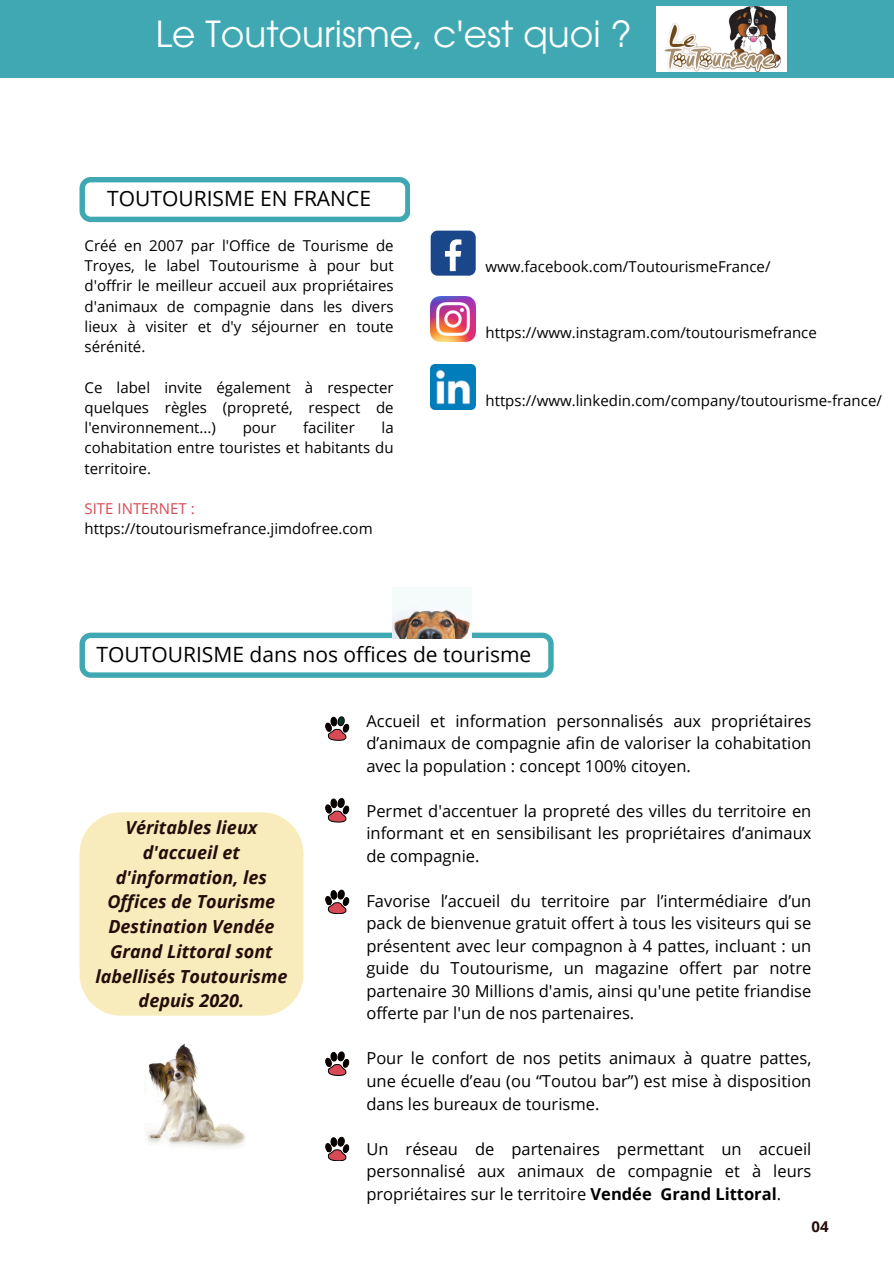
<style>
.page{position:relative;width:894px;height:1264px;background:#fff}
.page>*{position:absolute;margin:0;border:0;box-sizing:border-box;transform-origin:0 0}
.t1{font:36px "ITC Avant Garde Pro";color:#fff}
.t2{font:21px "Open Sans";color:#000}
.t3{font:italic 700 18px/24.8px "Open Sans";color:#260c09;text-align:center}
.t4{font:16.5px/22.5px "Open Sans";color:#000;text-align:justify}
.t5{font:15px/20.2px "Open Sans";color:#000;text-align:justify}
.t6{font:15px "Open Sans";color:#d84a56}
.t7{font:700 15px "Open Sans";color:#260c09}
.s1{font-weight:700}
</style>
<div class="page">
<svg style="left:79px;top:177px;width:331px;height:45px"></svg>
<img style="left:147px;top:1043px;width:98px;height:104px">
<svg style="left:325px;top:716px;width:25px;height:24px"></svg>
<svg style="left:325px;top:798px;width:25px;height:24px"></svg>
<svg style="left:325px;top:1051px;width:25px;height:24px"></svg>
<svg style="left:325px;top:1136px;width:25px;height:24px"></svg>
<svg style="left:325px;top:889px;width:25px;height:24px"></svg>
<div style="left:430px;top:231px;width:45px;height:45px;background:#1a4789;border-radius:7px"></div>
<svg style="left:445px;top:239px;width:16px;height:32px"></svg>
<img style="left:430px;top:296px;width:45px;height:45px">
<img style="left:430px;top:365px;width:45px;height:45px">
<div style="left:79px;top:812px;width:224px;height:203px;background:#f8ecbc"></div>
<div style="left:0;top:0;width:893px;height:78px;background:#3fa8b3"></div>
<img style="left:656px;top:6px;width:130px;height:65px">
<svg style="left:79px;top:632px;width:474px;height:45px"></svg>
<img style="left:392px;top:609px;width:79px;height:30px">
<p class="t1" style="left:155px;top:20px;width:478px">Le Toutourisme, c'est quoi ?</p>
<p class="t2" style="left:107px;top:184px;width:265px">TOUTOURISME EN FRANCE</p>
<p class="t5" style="left:84px;top:235px;width:310px">Créé en 2007 par l'Office de Tourisme de Troyes, le label Toutourisme à pour but d'offrir le meilleur accueil aux propriétaires d'animaux de compagnie dans les divers lieux à visiter et d'y séjourner en toute sérénité.</p>
<p class="t5" style="left:84px;top:376px;width:310px">Ce label invite également à respecter quelques règles (propreté, respect de l'environnement...)</p>
<p class="t5" style="left:242px;top:417px;width:35px">pour</p>
<p class="t5" style="left:303px;top:417px;width:53px">faciliter</p>
<p class="t5" style="left:84px;top:417px;width:310px;text-indent:297px">la cohabitation entre touristes et habitants du territoire.</p>
<p class="t6" style="left:84px;top:498px;width:112px">SITE INTERNET :</p>
<p class="t5" style="left:84px;top:518px;width:289px">https://toutourismefrance.jimdofree.com</p>
<p class="t5" style="left:485px;top:256px;width:286px">www.facebook.com/ToutourismeFrance/</p>
<p class="t5" style="left:485px;top:322px;width:332px">https://www.instagram.com/toutourismefrance</p>
<p class="t5" style="left:485px;top:390px;width:398px">https://www.linkedin.com/company/toutourisme-france/</p>
<h3 class="t2" style="left:96px;top:639px;width:436px">TOUTOURISME dans nos offices de tourisme</h3>
<p class="t3" style="left:95px;top:814px;width:193px">Véritables lieux d'accueil et d'information, les<br>Offices de Tourisme<br>Destination Vendée<br>Grand Littoral sont labellisés Toutourisme depuis 2020.</p>
<h4 class="t4" style="left:366px;top:709px;width:446px">Accueil et information personnalisés aux propriétaires d’animaux de compagnie afin de valoriser la cohabitation avec la population : concept 100% citoyen.</h4>
<p class="t4" style="left:366px;top:799px;width:446px">Permet d'accentuer la propreté des villes du territoire en informant et en sensibilisant les propriétaires d’animaux de compagnie.</p>
<p class="t4" style="left:366px;top:889px;width:446px">Favorise l’accueil du territoire par l’intermédiaire d’un pack de bienvenue gratuit offert à tous les visiteurs qui se présentent avec leur compagnon à 4 pattes, incluant : un guide du Toutourisme, un magazine offert par notre partenaire 30 Millions d'amis, ainsi qu'une petite friandise offerte par l'un de nos partenaires.</p>
<p class="t4" style="left:366px;top:1046px;width:446px">Pour le confort de nos petits animaux à quatre pattes, une écuelle d’eau (ou “Toutou bar”) est mise à disposition dans les bureaux de tourisme.</p>
<p class="t4" style="left:366px;top:1136px;width:446px">Un réseau de partenaires permettant un accueil personnalisé aux animaux de compagnie et à leurs propriétaires sur le territoire <span class="s1">Vendée Grand Littoral</span>.</p>
<p class="t7" style="left:811px;top:1216px;width:19px">04</p>
</div>
